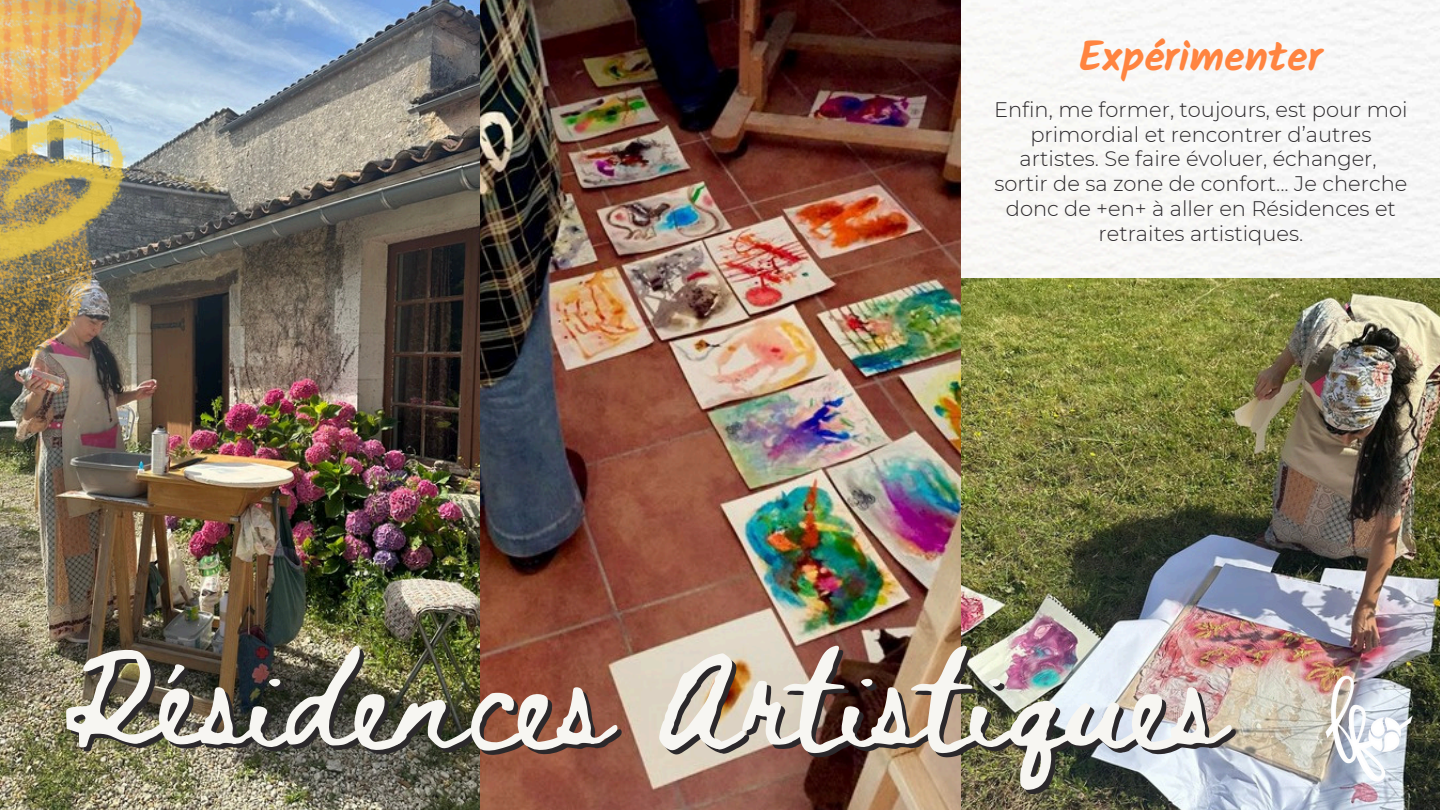
<style>
.page{position:relative;width:1440px;height:810px;background:#fff}
.page>*{position:absolute;margin:0;border:0;box-sizing:border-box;transform-origin:0 0}
.t1{font:96px "Beth Ellen";color:#f7f6f2}
.t2{font:700 42px "Kalam";color:#ff8440}
.t3{font:300 21px/24.8px "Montserrat";color:#2b282b;text-align:center}
</style>
<div class="page">
<img style="left:961px;top:278px;width:479px;height:532px">
<img style="left:0;top:0;width:961px;height:810px">
<img style="left:0;top:0;width:258px;height:599px">
<img style="left:1306px;top:666px;width:126px;height:127px">
<p class="t2" style="left:1079px;top:31px;width:245px">Expérimenter</p>
<p class="t3" style="left:994px;top:97px;width:415px">Enfin, me former, toujours, est pour moi primordial et rencontrer d’autres artistes. Se faire évoluer, échanger,</p>
<p class="t3" style="left:994px;top:171px;width:414px">sortir de sa zone de confort... Je cherche donc de +en+ à aller en Résidences et retraites artistiques.</p>
<h2 class="t1" style="left:62px;top:655px;width:1165px">Résidences Artistiques</h2>
</div>
